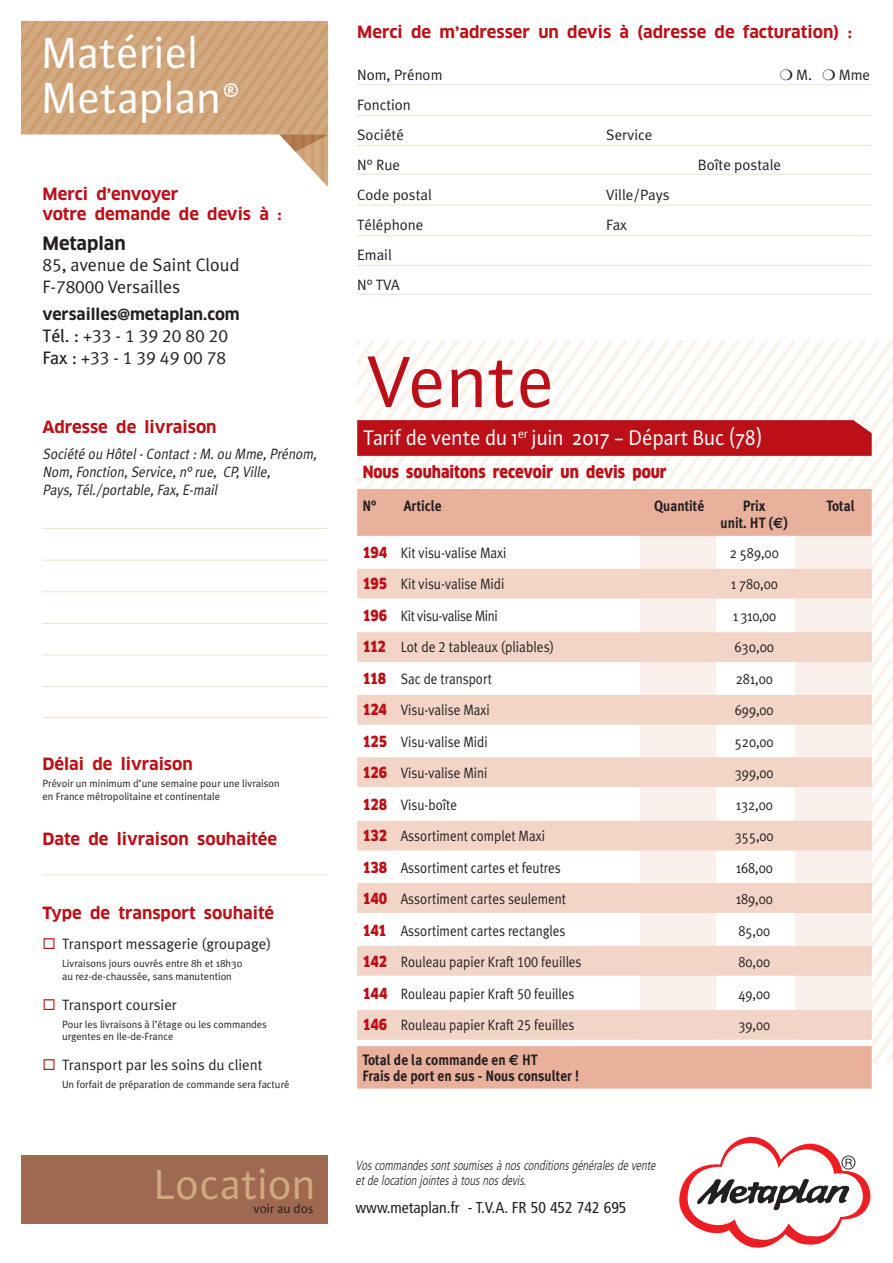
<style>
.page{position:relative;width:893px;height:1263px;background:#fff}
.page>*{position:absolute;margin:0;border:0;box-sizing:border-box;transform-origin:0 0}
.t1{font:78px "Plus Sans Normal";color:#bb1018}
.t2{font:46.5px/45px "Plus Sans Normal";color:#fff}
.t3{font:45px "Plus Sans Normal";color:#d2a880}
.t4{font:22.5px "Plus Sans Normal";letter-spacing:-.01em;color:#fff;scale:.95 1}
.t5{font:18px "Meta Plus Normal";color:#231f20}
.t6{font:18px "Meta Plus Normal Caps";color:#231f20}
.t7{font:700 18px "Clan Pro";color:#231f20}
.t8{font:700 16.5px/19.8px "Clan Pro";color:#bb1018}
.t9{font:900 16.5px "Clan Pro";color:#bb1018;scale:.88 1}
.Normal_e{font:condensed 15.75px "Frutiger";color:#231f20}
.t10{font:700 15.75px "Clan Pro";color:#231f20}
.t11{font:15px "Meta Plus Normal";color:#231f20;scale:.88 1}
.t12{font:15px "Meta Plus Normal";color:#231f20}
.t13{font:italic 15px/18px "Meta Plus Normal";color:#231f20;scale:.9 1}
.t14{font:700 15px/16.5px "Meta Plus";color:#231f20;scale:.9 1}
.t15{font:15px "Meta Plus Normal";color:#231f20;scale:.9 1}
.t16{font:15px "Meta Plus Normal";letter-spacing:-.025em;color:#231f20;scale:.88 1}
.Normal_e-2{font:italic 300 condensed 13.5px/15px "Frutiger";color:#231f20;scale:.9 1}
.t17{font:13.5px "Plus Sans Normal";color:#231f20}
.t18{font:10.5px/12.6px "Meta Plus Normal";color:#231f20}
.s1{font-size:37.5px}
.s2{font-family:"Meta Plus"}
.s3{font-family:"Meta Plus Normal Caps"}
.s4{color:#bb1018}
.s5{font-family:"Euro Sans"}
.s6{font-family:"Clan Pro";font-weight:900;color:#bb1018}
</style>
<div class="page">
<svg style="left:357px;top:340px;width:536px;height:724px"></svg>
<div style="left:357px;top:420px;width:515px;height:36px;background:#bb1018"></div>
<hr style="left:357px;top:84px;width:515px;height:1px;background:#efe1d0">
<hr style="left:357px;top:115px;width:515px;height:1px;background:#efe1d0">
<hr style="left:357px;top:145px;width:515px;height:1px;background:#efe1d0">
<hr style="left:357px;top:174px;width:515px;height:1px;background:#efe1d0">
<hr style="left:357px;top:205px;width:515px;height:1px;background:#efe1d0">
<hr style="left:357px;top:235px;width:515px;height:1px;background:#efe1d0">
<hr style="left:357px;top:265px;width:515px;height:1px;background:#efe1d0">
<hr style="left:357px;top:294px;width:515px;height:1px;background:#efe1d0">
<img style="left:21px;top:21px;width:308px;height:165px">
<svg style="left:679px;top:1136px;width:192px;height:112px"></svg>
<div style="left:21px;top:1155px;width:306px;height:69px;background:#9f6951"></div>
<hr style="left:43px;top:528px;width:285px;height:1px;background:#efe1d0">
<hr style="left:43px;top:560px;width:285px;height:1px;background:#efe1d0">
<hr style="left:43px;top:591px;width:285px;height:1px;background:#efe1d0">
<hr style="left:43px;top:623px;width:285px;height:1px;background:#efe1d0">
<hr style="left:43px;top:654px;width:285px;height:1px;background:#efe1d0">
<hr style="left:43px;top:686px;width:285px;height:1px;background:#efe1d0">
<hr style="left:44px;top:717px;width:285px;height:1px;background:#efe1d0">
<hr style="left:43px;top:874px;width:285px;height:1px;background:#efe1d0">
<svg style="left:357px;top:489px;width:515px;height:551px"></svg>
<div style="left:357px;top:1046px;width:515px;height:43px;background:#e9b19c"></div>
<p class="t2" style="left:43px;top:30px;width:201px">Matériel<br>Metaplan<span class="s1">®</span></p>
<p class="t8" style="left:43px;top:184px;width:241px">Merci d<span class="s2">’</span>envoyer<br>votre demande de devis à <span class="s2">:</span></p>
<p class="t7" style="left:43px;top:233px;width:85px">Metaplan</p>
<p class="t5" style="left:43px;top:255px;width:198px"><span class="s3">85</span>, avenue de Saint Cloud</p>
<p class="t5" style="left:43px;top:276px;width:139px">F-<span class="s3">78000</span> Versailles</p>
<p class="t10" style="left:43px;top:306px;width:199px">versailles<span class="s2">@</span>metaplan.com</p>
<p class="t6" style="left:43px;top:325px;width:187px"><span class="s2">Tél</span>. : +33 - 1 39 20 80 20</p>
<p class="t6" style="left:43px;top:347px;width:185px"><span class="s2">Fax</span> : +33 - 1 39 49 00 78</p>
<p class="t8" style="left:43px;top:418px;width:176px">Adresse de livraison</p>
<p class="t13" style="left:43px;top:445px;width:309px">Société ou Hôtel-Contact:M.ou Mme,Prénom,<br>Nom,Fonction,Service,n°rue, CP,Ville,<br>Pays,Tél./portable,Fax,E-mail</p>
<p class="t8" style="left:43px;top:755px;width:152px">Délai de livraison</p>
<p class="t18" style="left:43px;top:777px;width:239px">Prévoir un minimum d’une semaine pour une livraison en France métropolitaine et continentale</p>
<p class="t8" style="left:43px;top:829px;width:236px">Date de livraison souhaitée</p>
<p class="t8" style="left:43px;top:903px;width:233px">Type de transport souhaité</p>
<p class="t12" style="left:43px;top:935px;width:230px"><span class="s4">◻</span> Transport messagerie (groupage)</p>
<p class="t18" style="left:62px;top:957px;width:182px">Livraisons jours ouvrés entre 8h et 18h30 au rez-de-chaussée, sans manutention</p>
<p class="t12" style="left:43px;top:996px;width:136px"><span class="s4">◻</span> Transport coursier</p>
<p class="t18" style="left:62px;top:1017px;width:207px">Pour les livraisons à l’étage ou les commandes urgentes en Ile-de-France</p>
<p class="t12" style="left:43px;top:1056px;width:222px"><span class="s4">◻</span> Transport par les soins du client</p>
<p class="t18" style="left:62px;top:1078px;width:229px">Un forfait de préparation de commande sera facturé</p>
<p class="t3" style="left:155px;top:1158px;width:163px">Location</p>
<p class="t17" style="left:254px;top:1200px;width:61px">voir au dos</p>
<p class="t8" style="left:357px;top:23px;width:497px">Merci de m<span class="s2">’</span>adresser un devis à (adresse de facturation) <span class="s2">:</span></p>
<p class="t12" style="left:357px;top:66px;width:87px">Nom, Prénom</p>
<p class="t12" style="left:780px;top:66px;width:92px">❍ M. ❍ Mme</p>
<p class="t12" style="left:357px;top:96px;width:55px">Fonction</p>
<p class="t12" style="left:357px;top:126px;width:48px">Société</p>
<p class="t12" style="left:606px;top:126px;width:48px">Service</p>
<p class="t12" style="left:357px;top:156px;width:45px">N° Rue</p>
<p class="t12" style="left:698px;top:156px;width:85px">Boîte postale</p>
<p class="t12" style="left:357px;top:186px;width:76px">Code postal</p>
<p class="t12" style="left:606px;top:186px;width:65px">Ville/Pays</p>
<p class="t12" style="left:357px;top:216px;width:68px">Téléphone</p>
<p class="t12" style="left:606px;top:216px;width:22px">Fax</p>
<p class="t12" style="left:357px;top:246px;width:36px">Email</p>
<p class="t12" style="left:357px;top:276px;width:44px">N° TVA</p>
<p class="t1" style="left:367px;top:336px;width:191px">Vente</p>
<p class="t4" style="left:364px;top:425px;width:422px">Tarif de vente du 1<sup>er</sup> juin 2017 - Départ Buc (78)</p>
<p class="t9" style="left:363px;top:462px;width:347px">Nous souhaitons recevoir un devis pour</p>
<p class="t14" style="left:362px;top:498px;width:17px">N°</p>
<p class="t14" style="left:404px;top:498px;width:44px">Article</p>
<p class="t14" style="left:654px;top:498px;width:57px">Quantité</p>
<p class="t14" style="left:743px;top:498px;width:27px">Prix</p>
<p class="t14" style="left:826px;top:498px;width:33px">Total</p>
<p class="t14" style="left:721px;top:514px;width:76px">unit. HT (<span class="s5">€</span>)</p>
<p class="t11" style="left:362px;top:544px;width:165px"><span class="s6">194</span> Kit visu-valise Maxi</p>
<p class="t11" style="left:730px;top:544px;width:57px">2 589,00</p>
<p class="t11" style="left:362px;top:575px;width:163px"><span class="s6">195</span> Kit visu-valise Midi</p>
<p class="t11" style="left:731px;top:575px;width:55px">1 780,00</p>
<p class="t16" style="left:362px;top:607px;width:155px"><span class="s6">196</span> Kit visu-valise Mini</p>
<p class="t11" style="left:733px;top:607px;width:51px">1 310,00</p>
<p class="t15" style="left:362px;top:638px;width:214px"><span class="s6">112</span> Lot de <span class="s3">2</span> tableaux (pliables)</p>
<p class="t15" style="left:734px;top:638px;width:46px">630,00</p>
<p class="t11" style="left:362px;top:670px;width:149px"><span class="s6">118</span> Sac de transport</p>
<p class="t11" style="left:736px;top:670px;width:44px">281,00</p>
<p class="t11" style="left:362px;top:701px;width:146px"><span class="s6">124</span> Visu-valise Maxi</p>
<p class="t11" style="left:735px;top:701px;width:46px">699,00</p>
<p class="t11" style="left:362px;top:733px;width:144px"><span class="s6">125</span> Visu-valise Midi</p>
<p class="t11" style="left:735px;top:733px;width:46px">520,00</p>
<p class="t11" style="left:362px;top:764px;width:144px"><span class="s6">126</span> Visu-valise Mini</p>
<p class="t11" style="left:735px;top:764px;width:46px">399,00</p>
<p class="t11" style="left:362px;top:796px;width:109px"><span class="s6">128</span> Visu-boîte</p>
<p class="t11" style="left:736px;top:796px;width:44px">132,00</p>
<p class="t11" style="left:362px;top:827px;width:209px"><span class="s6">132</span> Assortiment complet Maxi</p>
<p class="t11" style="left:735px;top:827px;width:46px">355,00</p>
<p class="t11" style="left:362px;top:859px;width:227px"><span class="s6">138</span> Assortiment cartes et feutres</p>
<p class="t11" style="left:736px;top:859px;width:44px">168,00</p>
<p class="t11" style="left:362px;top:890px;width:233px"><span class="s6">140</span> Assortiment cartes seulement</p>
<p class="t11" style="left:736px;top:890px;width:44px">189,00</p>
<p class="t11" style="left:362px;top:922px;width:232px"><span class="s6">141</span> Assortiment cartes rectangles</p>
<p class="t11" style="left:738px;top:922px;width:38px">85,00</p>
<p class="t11" style="left:362px;top:953px;width:250px"><span class="s6">142</span> Rouleau papier Kraft <span class="s3">100</span> feuilles</p>
<p class="t11" style="left:738px;top:953px;width:38px">80,00</p>
<p class="t11" style="left:362px;top:985px;width:242px"><span class="s6">144</span> Rouleau papier Kraft <span class="s3">50</span> feuilles</p>
<p class="t11" style="left:738px;top:985px;width:38px">49,00</p>
<p class="t11" style="left:362px;top:1016px;width:242px"><span class="s6">146</span> Rouleau papier Kraft <span class="s3">25</span> feuilles</p>
<p class="t11" style="left:738px;top:1016px;width:38px">39,00</p>
<p class="t14" style="left:362px;top:1051px;width:242px">Total de la commande en <span class="s5">e</span> HT<br>Frais de port en sus - Nous consulter !</p>
<p class="Normal_e-2" style="left:355px;top:1157px;width:338px">Voscommandessontsoumisesà nosconditionsgénéralesde vente etde location jointesà tousnosdevis.</p>
<p class="Normal_e" style="left:355px;top:1198px;width:272px">www.metaplan.fr - T.V.A. FR 50 452 742 695</p>
</div>
